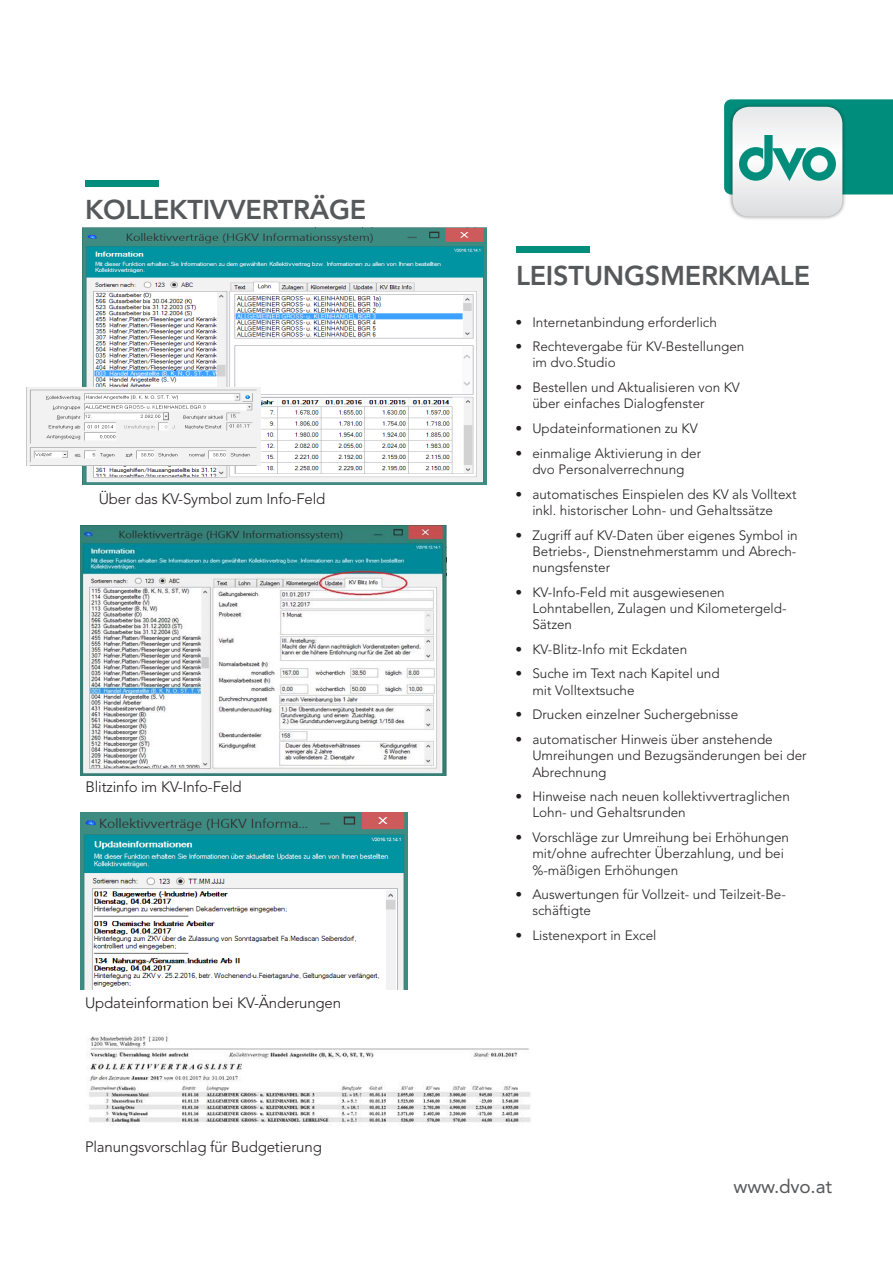
<style>
.page{position:relative;width:893px;height:1263px;background:#fff}
.page>*{position:absolute;margin:0;border:0;box-sizing:border-box;transform-origin:0 0}
.Headline_Groß_18pt_A{font:800 27px "Avenir";letter-spacing:-.01em;color:#57585a}
.BOX_Fließtext{font:19.05px "Avenir";letter-spacing:-.01em;color:#57585a}
.Fließtext_10pt_Block{font:300 15px "Avenir";letter-spacing:-.01em;color:#231f20}
.Aufzählung_1__Ebene{font:300 13.5px/16.2px "Avenir";color:#231f20}
</style>
<div class="page">
<div style="left:728px;top:103px;width:118px;height:117px;background:#231f20;opacity:.5"></div>
<div style="left:732px;top:107px;width:110px;height:110px;background:#e2e3e5;border-radius:17px"></div>
<svg style="left:724px;top:99px;width:169px;height:95px"></svg>
<div style="left:516px;top:247px;width:74px;height:6px;background:#008d7b"></div>
<div style="left:85px;top:181px;width:74px;height:6px;background:#008d7b"></div>
<img style="left:89px;top:1034px;width:442px;height:91px">
<img style="left:81px;top:812px;width:326px;height:178px">
<img style="left:80px;top:525px;width:366px;height:250px">
<img style="left:83px;top:228px;width:403px;height:256px">
<img style="left:26px;top:388px;width:234px;height:77px">
<p class="Headline_Groß_18pt_A" style="left:85px;top:194px;width:283px">KOLLEKTIVVERTRÄGE</p>
<p class="Fließtext_10pt_Block" style="left:99px;top:490px;width:228px">Über das KV-Symbol zum Info-Feld</p>
<p class="Fließtext_10pt_Block" style="left:85px;top:778px;width:158px">Blitzinfo im KV-Info-Feld</p>
<p class="Fließtext_10pt_Block" style="left:85px;top:994px;width:258px">Updateinformation bei KV-Änderungen</p>
<p class="Fließtext_10pt_Block" style="left:85px;top:1138px;width:238px">Planungsvorschlag für Budgetierung</p>
<p class="Headline_Groß_18pt_A" style="left:516px;top:260px;width:296px">LEISTUNGSMERKMALE</p>
<p class="Aufzählung_1__Ebene" style="left:515px;top:314px;width:203px">• Internetanbindung erforderlich</p>
<p class="Aufzählung_1__Ebene" style="left:532px;top:338px;width:214px;text-indent:-17px">• Rechtevergabe für KV-Bestellungen im dvo.Studio</p>
<p class="Aufzählung_1__Ebene" style="left:532px;top:379px;width:209px;text-indent:-17px">• Bestellen und Aktualisieren von KV über einfaches Dialogfenster</p>
<p class="Aufzählung_1__Ebene" style="left:515px;top:420px;width:184px">• Updateinformationen zu KV</p>
<p class="Aufzählung_1__Ebene" style="left:515px;top:445px;width:187px;text-align:center">• einmalige Aktivierung in der dvo Personalverrechnung</p>
<p class="Aufzählung_1__Ebene" style="left:515px;top:486px;width:283px;text-align:center">• automatisches Einspielen des KV als Volltext inkl. historischer Lohn- und Gehaltssätze</p>
<p class="Aufzählung_1__Ebene" style="left:532px;top:527px;width:267px;text-align:justify;text-indent:-17px">• Zugriff auf KV-Daten über eigenes Symbol in Betriebs-, Dienstnehmerstamm und Abrech&shy;nungsfenster</p>
<p class="Aufzählung_1__Ebene" style="left:532px;top:584px;width:256px;text-indent:-17px">• KV-Info-Feld mit ausgewiesenen<br>Lohntabellen, Zulagen und Kilometergeld-<br>Sätzen</p>
<p class="Aufzählung_1__Ebene" style="left:515px;top:641px;width:173px">• KV-Blitz-Info mit Eckdaten</p>
<p class="Aufzählung_1__Ebene" style="left:532px;top:666px;width:189px;text-indent:-17px">• Suche im Text nach Kapitel und mit Volltextsuche</p>
<p class="Aufzählung_1__Ebene" style="left:515px;top:707px;width:224px">• Drucken einzelner Suchergebnisse</p>
<p class="Aufzählung_1__Ebene" style="left:532px;top:731px;width:276px;text-indent:-17px">• automatischer Hinweis über anstehende<br>Umreihungen und Bezugsänderungen bei der<br>Abrechnung</p>
<p class="Aufzählung_1__Ebene" style="left:532px;top:788px;width:259px;text-indent:-17px">• Hinweise nach neuen kollektivvertraglichen<br>Lohn- und Gehaltsrunden</p>
<p class="Aufzählung_1__Ebene" style="left:532px;top:829px;width:258px;text-indent:-17px">• Vorschläge zur Umreihung bei Erhöhungen mit/ohne aufrechter Überzahlung, und bei %-mäßigen Erhöhungen</p>
<p class="Aufzählung_1__Ebene" style="left:532px;top:886px;width:255px;text-indent:-17px">• Auswertungen für Vollzeit- und Teilzeit-Be&shy;schäftigte</p>
<p class="Aufzählung_1__Ebene" style="left:515px;top:927px;width:143px">• Listenexport in Excel</p>
<p class="BOX_Fließtext" style="left:733px;top:1175px;width:100px">www.dvo.at</p>
</div>
